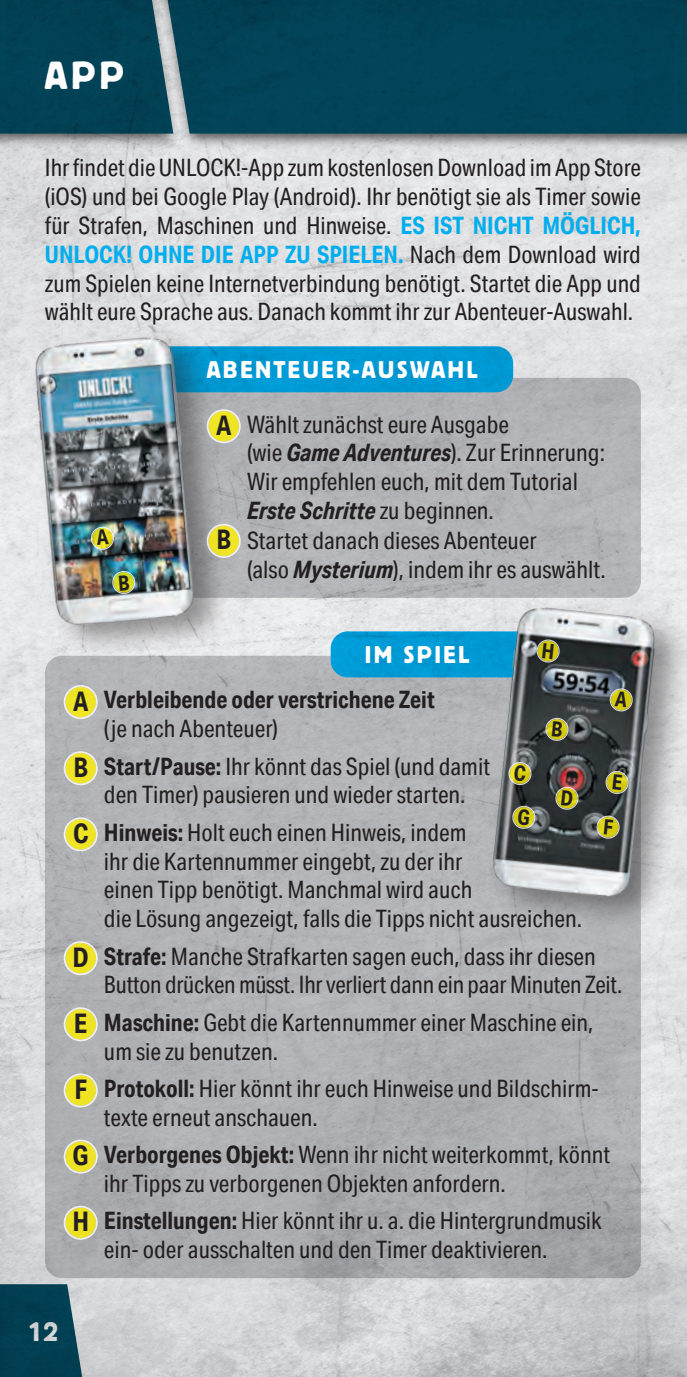
<style>
.page{position:relative;width:687px;height:1377px;background:#fff}
.page>*{position:absolute;margin:0;border:0;box-sizing:border-box;transform-origin:0 0}
.t1{font:39px "Block BE";color:#fff}
.t2{font:27px "Block BE";color:#fff}
.t3{font:24px/28.8px "Aktiv Grotesk Cd";color:#231f20}
.t4{font:700 24px/28.8px "Aktiv Grotesk Cd";color:#231f20}
.t5{font:24px "Block BE";letter-spacing:.12em;color:#fff}
.t6{font:italic 700 24px "Aktiv Grotesk Cd";color:#231f20}
.s1{font-weight:700;color:#00aeef}
.s2{font-weight:700;font-size:27px}
.s3{font-weight:700;font-style:italic}
.s4{font-weight:400;font-style:normal}
.s5{font-size:27px}
.s6{font-weight:400}
.s7{font-weight:700}
</style>
<div class="page">
<img style="left:0;top:0;width:686px;height:1376px">
<div style="left:487px;top:598px;width:199px;height:332px;background:#231f20;opacity:.45"></div>
<img style="left:479px;top:601px;width:190px;height:302px">
<div style="left:30px;top:328px;width:201px;height:330px;background:#231f20;opacity:.45"></div>
<img style="left:23px;top:332px;width:185px;height:299px">
<svg style="left:206px;top:409px;width:35px;height:34px"></svg>
<svg style="left:206px;top:524px;width:35px;height:34px"></svg>
<svg style="left:64px;top:685px;width:34px;height:34px"></svg>
<svg style="left:64px;top:751px;width:34px;height:34px"></svg>
<svg style="left:64px;top:817px;width:34px;height:34px"></svg>
<svg style="left:64px;top:941px;width:34px;height:34px"></svg>
<svg style="left:64px;top:1007px;width:34px;height:34px"></svg>
<svg style="left:64px;top:1073px;width:34px;height:34px"></svg>
<svg style="left:64px;top:1139px;width:34px;height:34px"></svg>
<svg style="left:64px;top:1205px;width:34px;height:34px"></svg>
<svg style="left:0;top:0;width:173px;height:134px"></svg>
<svg style="left:0;top:1283px;width:87px;height:94px"></svg>
<svg style="left:681px;top:0;width:6px;height:8px"></svg>
<svg style="left:604px;top:770px;width:25px;height:24px"></svg>
<svg style="left:608px;top:687px;width:25px;height:25px"></svg>
<svg style="left:595px;top:814px;width:25px;height:25px"></svg>
<svg style="left:554px;top:786px;width:24px;height:24px"></svg>
<svg style="left:507px;top:761px;width:25px;height:24px"></svg>
<svg style="left:535px;top:638px;width:25px;height:25px"></svg>
<svg style="left:511px;top:805px;width:24px;height:24px"></svg>
<svg style="left:544px;top:717px;width:25px;height:24px"></svg>
<svg style="left:90px;top:526px;width:24px;height:24px"></svg>
<svg style="left:112px;top:570px;width:24px;height:24px"></svg>
<h1 class="t1" style="left:45px;top:53px;width:80px">APP</h1>
<p class="t3" style="left:45px;top:153px;width:597px;text-align:justify">Ihr findet die UNLOCK!-App zum kostenlosen Download im App Store (iOS) und bei Google Play (Android). Ihr benötigt sie als Timer sowie für Strafen, Maschinen und Hinweise. <span class="s1">ES IST NICHT MÖGLICH, UNLOCK! OHNE DIE APP ZU SPIELEN.</span> Nach dem Download wird zum Spielen keine Internetverbindung benötigt. Startet die App und wählt eure Sprache aus. Danach kommt ihr zur Abenteuer-Auswahl.</p>
<p class="t5" style="left:206px;top:356px;width:272px">ABENTEUER-AUSWAHL</p>
<p class="t3" style="left:216px;top:409px;width:294px"><span class="s2">A</span> Wählt zunächst eure Ausgabe</p>
<p class="t3" style="left:247px;top:438px;width:359px">(wie <span class="s3">Game Adventures</span>). Zur Erinnerung:</p>
<p class="t3" style="left:247px;top:467px;width:332px">Wir empfehlen euch, mit dem Tutorial</p>
<p class="t6" style="left:247px;top:495px;width:248px">Erste Schritte <span class="s4">zu beginnen.</span></p>
<p class="t3" style="left:216px;top:526px;width:322px"><span class="s2">B</span> Startet danach dieses Abenteuer</p>
<p class="t3" style="left:247px;top:555px;width:360px">(also <span class="s3">Mysterium</span>), indem ihr es auswählt.</p>
<p class="t5" style="left:365px;top:641px;width:106px">IM SPIEL</p>
<p class="t4" style="left:104px;top:685px;width:332px;text-indent:-31px"><span class="s5">A</span> Verbleibende oder verstrichene Zeit <span class="s6">(je nach Abenteuer)</span></p>
<p class="t3" style="left:73px;top:751px;width:418px;text-align:center"><span class="s2">B</span> <span class="s7">Start/Pause:</span> Ihr könnt das Spiel (und damit den Timer) pausieren und wieder starten.</p>
<p class="t3" style="left:104px;top:817px;width:479px;text-indent:-31px"><span class="s2">C</span> <span class="s7">Hinweis:</span> Holt euch einen Hinweis, indem<br>ihr die Kartennummer eingebt, zu der ihr<br>einen Tipp benötigt. Manchmal wird auch<br>die Lösung angezeigt, falls die Tipps nicht ausreichen.</p>
<p class="t3" style="left:104px;top:941px;width:519px;text-indent:-31px"><span class="s2">D</span> <span class="s7">Strafe:</span> Manche Strafkarten sagen euch, dass ihr diesen<br>Button drücken müsst. Ihr verliert dann ein paar Minuten Zeit.</p>
<p class="t3" style="left:104px;top:1007px;width:491px;text-indent:-30px"><span class="s2">E</span> <span class="s7">Maschine:</span> Gebt die Kartennummer einer Maschine ein, um sie zu benutzen.</p>
<p class="t3" style="left:104px;top:1073px;width:496px;text-indent:-30px"><span class="s2">F</span> <span class="s7">Protokoll:</span> Hier könnt ihr euch Hinweise und Bildschirm&shy;texte erneut anschauen.</p>
<p class="t3" style="left:104px;top:1139px;width:507px;text-indent:-31px"><span class="s2">G</span> <span class="s7">Verborgenes Objekt:</span> Wenn ihr nicht weiterkommt, könnt ihr Tipps zu verborgenen Objekten anfordern.</p>
<p class="t3" style="left:104px;top:1205px;width:499px;text-indent:-32px"><span class="s2">H</span> <span class="s7">Einstellungen:</span> Hier könnt ihr u. a. die Hintergrundmusik ein- oder ausschalten und den Timer deaktivieren.</p>
<p class="t2" style="left:28px;top:1316px;width:32px">12</p>
</div>
